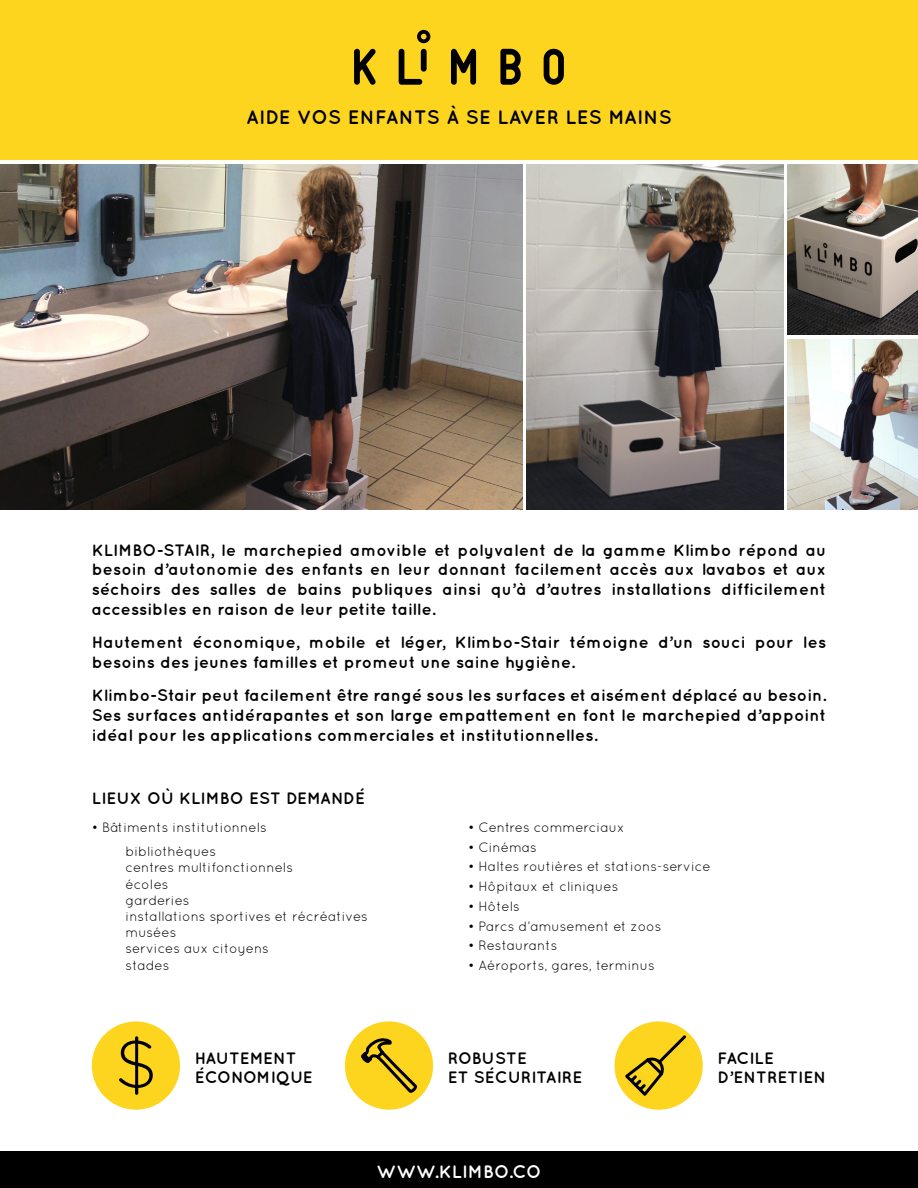
<style>
.page{position:relative;width:918px;height:1188px;background:#fff}
.page>*{position:absolute;margin:0;border:0;box-sizing:border-box;transform-origin:0 0}
.t1{font:700 19.5px "Quicksand";letter-spacing:.02em;color:#000}
.t2{font:700 18px "Quicksand";letter-spacing:.01em;color:#fff}
.t3{font:700 16.5px/19.8px "Quicksand";letter-spacing:.01em;color:#000}
.t4{font:13.5px/16.2px "Quicksand";color:#000}
</style>
<div class="page">
<div style="left:0;top:1151px;width:918px;height:37px;background:#000"></div>
<div style="left:345px;top:1021px;width:88px;height:89px;background:#fed51e;border-radius:50%"></div>
<svg style="left:361px;top:1038px;width:56px;height:55px"></svg>
<div style="left:615px;top:1021px;width:88px;height:89px;background:#fed51e;border-radius:50%"></div>
<svg style="left:622px;top:1033px;width:67px;height:66px"></svg>
<div style="left:92px;top:1021px;width:88px;height:89px;background:#fed51e;border-radius:50%"></div>
<svg style="left:119px;top:1036px;width:34px;height:59px"></svg>
<div style="left:0;top:0;width:918px;height:160px;background:#fed51e"></div>
<svg style="left:417px;top:30px;width:13px;height:13px"></svg>
<svg style="left:354px;top:48px;width:22px;height:37px"></svg>
<svg style="left:399px;top:49px;width:23px;height:36px"></svg>
<div style="left:421px;top:49px;width:6px;height:23px;background:#000;border-radius:3px"></div>
<svg style="left:500px;top:49px;width:21px;height:36px"></svg>
<svg style="left:544px;top:49px;width:20px;height:36px"></svg>
<svg style="left:451px;top:49px;width:25px;height:36px"></svg>
<img style="left:788px;top:164px;width:130px;height:171px">
<img style="left:527px;top:164px;width:256px;height:346px">
<img style="left:0;top:164px;width:523px;height:346px">
<img style="left:788px;top:339px;width:130px;height:171px">
<p class="t1" style="left:246px;top:105px;width:424px">Aide vos enfants à se laver les mains</p>
<p class="t3" style="left:92px;top:539px;width:736px;text-align:justify">Klimbo-Stair, le marchepied amovible et polyvalent de la gamme Klimbo répond au besoin d’autonomie des enfants en leur donnant facilement accès aux lavabos et aux séchoirs des salles de bains publiques ainsi qu’à d’autres installations difficilement accessibles en raison de leur petite taille.</p>
<p class="t3" style="left:92px;top:632px;width:736px">Hautement économique, mobile et léger, Klimbo-Stair témoigne d’un souci pour les besoins des jeunes familles et promeut une saine hygiène.</p>
<p class="t3" style="left:92px;top:685px;width:736px;text-align:justify">Klimbo-Stair peut facilement être rangé sous les surfaces et aisément déplacé au besoin.<br>Ses surfaces antidérapantes et son large empattement en font le marchepied d’appoint idéal pour les applications commerciales et institutionnelles.</p>
<p class="t3" style="left:92px;top:788px;width:275px">Lieux où Klimbo est demandé</p>
<p class="t4" style="left:126px;top:815px;width:143px;line-height:24.3px;text-indent:-34px">• Bâtiments institutionnels bibliothèques</p>
<p class="t4" style="left:126px;top:860px;width:244px">centres multifonctionnels<br>écoles<br>garderies<br>installations sportives et récréatives musées<br>services aux citoyens<br>stades</p>
<p class="t3" style="left:195px;top:1047px;width:103px">hautement<br>ÉCONOMI</p>
<p class="t3" style="left:276px;top:1067px;width:26px">QUE</p>
<p class="t4" style="left:468px;top:819px;width:158px">• Centres commerciaux</p>
<p class="t4" style="left:468px;top:839px;width:70px">• Cinémas</p>
<p class="t4" style="left:468px;top:858px;width:244px">• Haltes routières et stations-service</p>
<p class="t4" style="left:468px;top:878px;width:152px">• Hôpitaux et cliniques</p>
<p class="t4" style="left:468px;top:898px;width:53px">• Hôtels</p>
<p class="t4" style="left:468px;top:918px;width:195px">• Parcs d’amusement et zoos</p>
<p class="t4" style="left:468px;top:937px;width:91px">• Restaurants</p>
<p class="t4" style="left:468px;top:957px;width:188px">• Aéroports, gares, terminus</p>
<p class="t3" style="left:448px;top:1047px;width:12px">ROBU</p>
<p class="t3" style="left:495px;top:1047px;width:22px">STE</p>
<p class="t3" style="left:448px;top:1067px;width:48px">ET SÉCURITAIRE</p>
<p class="t3" style="left:718px;top:1047px;width:27px">FACILE<br>D’ENTRETIEN</p>
<p class="t2" style="left:377px;top:1161px;width:166px">www.klimbo.co</p>
</div>
